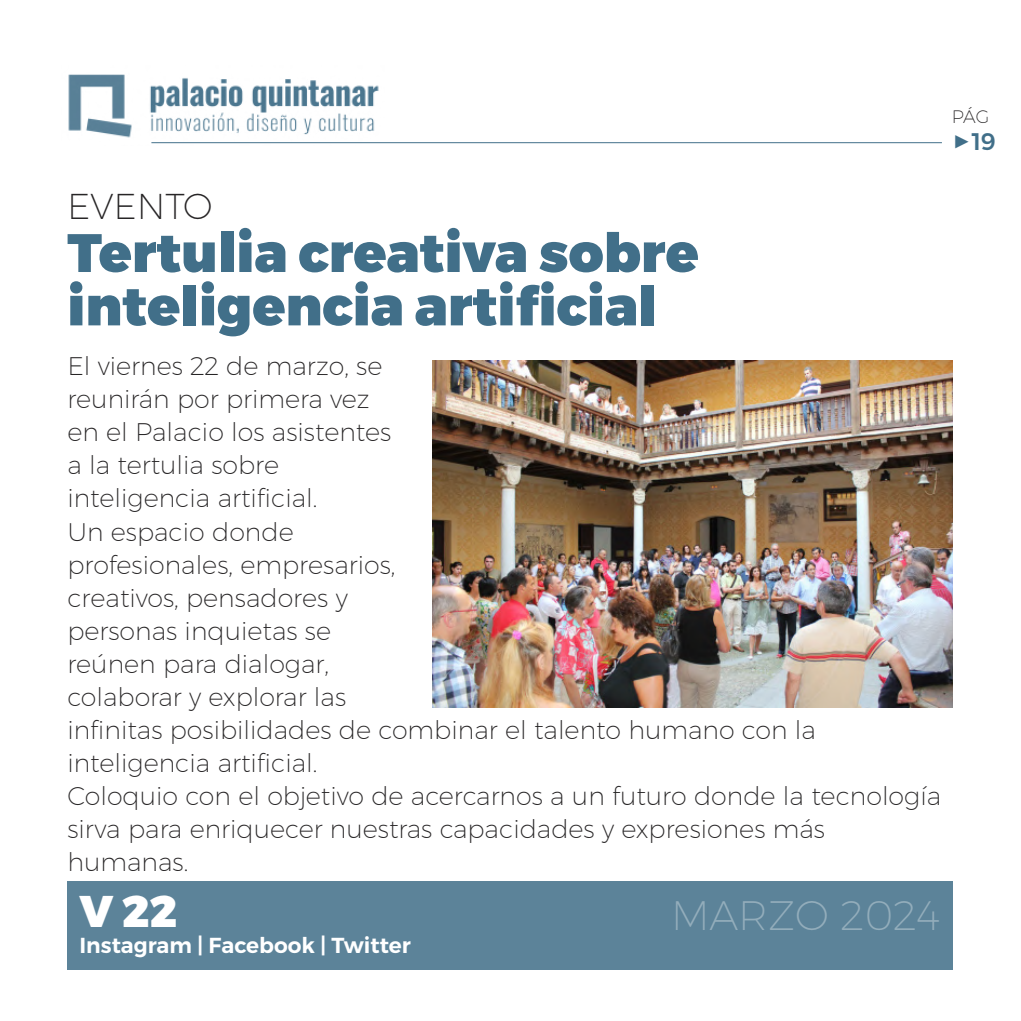
<style>
.page{position:relative;width:1021px;height:1021px;background:#fff}
.page>*{position:absolute;margin:0;border:0;box-sizing:border-box;transform-origin:0 0}
.t1{font:900 54px/53.4px "Montserrat";color:#416f89}
.t2{font:900 44.4px "Montserrat";color:#fff}
.t3{font:200 41.1px "Montserrat";color:#93adbb}
.t4{font:200 36px "Montserrat";color:#272526}
.t5{font:200 25.5px/33px "Montserrat";color:#272526}
.t6{font:500 24px "Montserrat";color:#416f89}
.t7{font:600 21.6px "Montserrat";color:#fff}
.t8{font:200 18px "Montserrat";color:#272526}
.s1{font-weight:800;font-size:31.2px}
</style>
<div class="page">
<img style="left:68px;top:74px;width:316px;height:70px">
<div style="left:67px;top:881px;width:885px;height:88px;background:#5c8399"></div>
<img style="left:432px;top:360px;width:520px;height:347px">
<hr style="left:151px;top:142px;width:790px;height:1px;background:#416f89">
<p class="t8" style="left:951px;top:110px;width:39px">PÁG</p>
<p class="t6" style="left:951px;top:128px;width:46px"><span class="s1">▶</span>19</p>
<p class="t4" style="left:67px;top:192px;width:147px">EVENTO</p>
<p class="t1" style="left:67px;top:231px;width:633px">Tertulia creativa sobre inteligencia artificial</p>
<p class="t5" style="left:67px;top:352px;width:750px">El viernes 22 de marzo, se<br>reunirán por primera vez<br>en el Palacio los asistentes<br>a la tertulia sobre<br>inteligencia artificial.<br>Un espacio donde<br>profesionales, empresarios,<br>creativos, pensadores y<br>personas inquietas se<br>reúnen para dialogar,<br>colaborar y explorar las<br>infinitas posibilidades de combinar el talento humano con la inteligencia artificial.</p>
<p class="t5" style="left:67px;top:781px;width:875px">Coloquio con el objetivo de acercarnos a un futuro donde la tecnología sirva para enriquecer nuestras capacidades y expresiones más humanas.</p>
<p class="t2" style="left:79px;top:894px;width:99px">V 22</p>
<p class="t3" style="left:671px;top:899px;width:270px">MARZO 2024</p>
<p class="t7" style="left:79px;top:937px;width:333px">Instagram | Facebook | Twitter</p>
</div>
